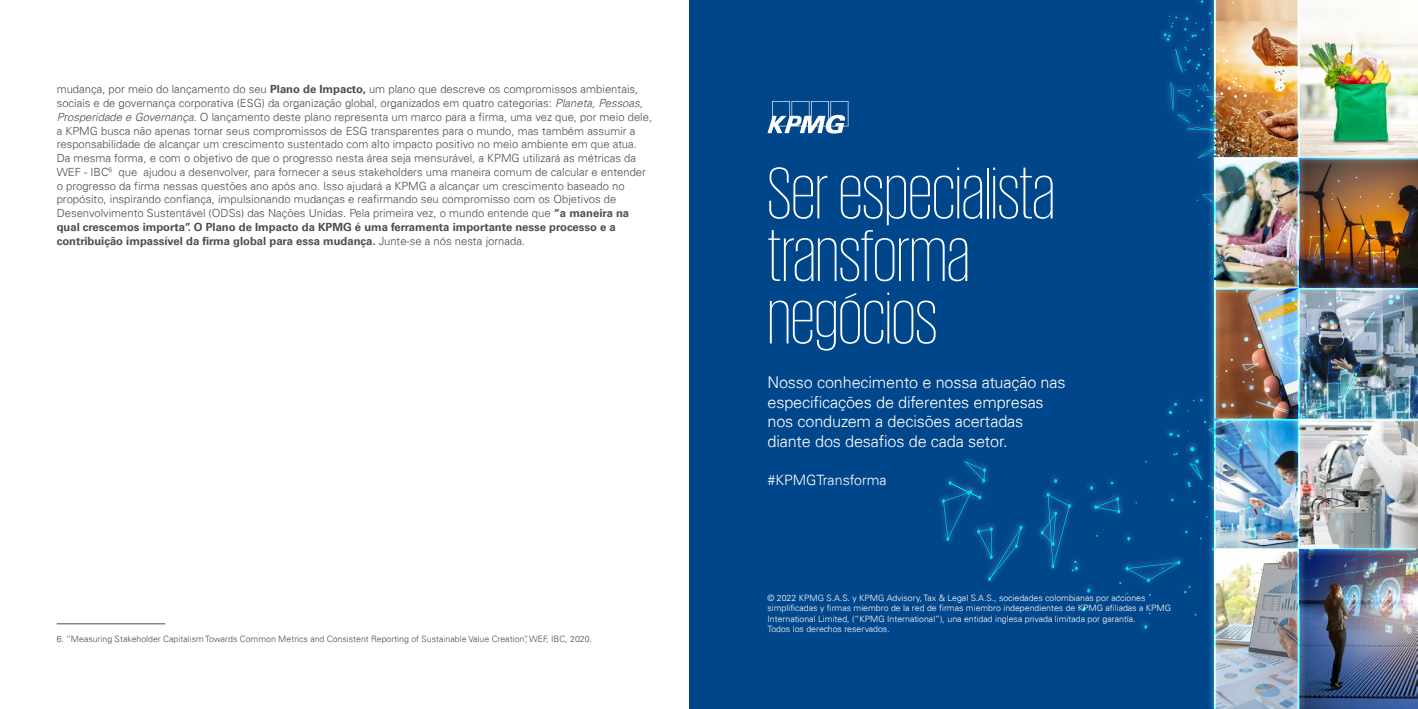
<style>
.page{position:relative;width:1418px;height:709px;background:#fff}
.page>*{position:absolute;margin:0;border:0;box-sizing:border-box;transform-origin:0 0}
.t1{font:200 75px/62.5px "KPMG";color:#fff}
.t2{font:300 16.25px/19.5px "Univers 45";letter-spacing:-.01em;color:#fff}
.t3{font:300 14.25px "Univers 45";color:#fff}
.t4{font:300 11.25px/13.8px "Univers 45";color:#4d4d4f}
.t5{font:700 11.25px/13.8px "Univers 65";color:#4d4d4f}
.t6{font:300 8.75px/10.5px "Univers 45";color:#fff}
.t7{font:300 8.75px "Univers 45";color:#4d4d4f}
.s1{font-family:"Univers 65";font-weight:700}
.s2{font-style:italic}
.s3{font-family:"Univers 45";font-weight:300}
</style>
<div class="page">
<hr style="left:57px;top:623px;width:108px;height:1px;background:#4d4d4f">
<div style="left:689px;top:0;width:728px;height:709px;background:#00468b"></div>
<svg style="left:767px;top:101px;width:81px;height:32px"></svg>
<svg style="left:1054px;top:479px;width:3px;height:4px"></svg>
<svg style="left:1089px;top:486px;width:4px;height:4px"></svg>
<svg style="left:1144px;top:625px;width:3px;height:4px"></svg>
<svg style="left:1127px;top:536px;width:3px;height:5px"></svg>
<svg style="left:1082px;top:607px;width:3px;height:4px"></svg>
<svg style="left:1087px;top:588px;width:3px;height:4px"></svg>
<svg style="left:1094px;top:497px;width:26px;height:16px"></svg>
<svg style="left:1118px;top:560px;width:72px;height:37px"></svg>
<svg style="left:1040px;top:492px;width:37px;height:79px"></svg>
<svg style="left:941px;top:460px;width:81px;height:121px"></svg>
<svg style="left:1163px;top:13px;width:43px;height:490px"></svg>
<div style="left:1206px;top:0;width:211px;height:709px;background:#fff;opacity:.6"></div>
<hr style="left:1213px;top:0;width:2px;height:709px;background:#29abe3">
<hr style="left:1297px;top:0;width:2px;height:709px;background:#29abe3">
<hr style="left:1213px;top:157px;width:204px;height:2px;background:#29abe3">
<hr style="left:1213px;top:287px;width:204px;height:3px;background:#29abe3">
<hr style="left:1213px;top:418px;width:204px;height:3px;background:#29abe3">
<hr style="left:1212px;top:548px;width:204px;height:2px;background:#29abe3">
<p class="t4" style="left:57px;top:82px;width:597px">mudança, por meio do lançamento do seu <span class="s1">Plano de Impacto,</span> um plano que descreve os compromissos ambientais, sociais e de governança corporativa (ESG) da organização global, organizados em quatro categorias: <span class="s2">Planeta, Pessoas, Prosperidade e Governança.</span> O lançamento deste plano representa um marco para a firma, uma vez que, por meio dele, a KPMG busca não apenas tornar seus compromissos de ESG transparentes para o mundo, mas também assumir a responsabilidade de alcançar um crescimento sustentado com alto impacto positivo no meio ambiente em que atua.<br>Da mesma forma, e com o objetivo de que o progresso nesta área seja mensurável, a KPMG utilizará as métricas da WEF - IBC<sup>6</sup> que ajudou a desenvolver, para fornecer a seus stakeholders uma maneira comum de calcular e entender o progresso da firma nessas questões ano após ano. Isso ajudará a KPMG a alcançar um crescimento baseado no propósito, inspirando confiança, impulsionando mudanças e reafirmando seu compromisso com os Objetivos de Desenvolvimento Sustentável (ODSs) das Nações Unidas. Pela primeira vez, o mundo entende que <span class="s1">“a maneira na</span></p>
<p class="t5" style="left:57px;top:220px;width:560px">qual crescemos importa”. O Plano de Impacto da KPMG é uma ferramenta importante nesse processo e a contribuição impassível da firma global para essa mudança. <span class="s3">Junte-se a nós nesta jornada.</span></p>
<p class="t7" style="left:57px;top:633px;width:537px">6. “Measuring Stakeholder Capitalism Towards Common Metrics and Consistent Reporting of Sustainable Value Creation”, WEF, IBC, 2020.</p>
<h1 class="t1" style="left:767px;top:160px;width:289px">Ser especialista transforma negócios</h1>
<h2 class="t2" style="left:767px;top:373px;width:299px">Nosso conhecimento e nossa atuação nas especificações de diferentes empresas nos conduzem a decisões acertadas diante dos desafios de cada setor.</h2>
<p class="t3" style="left:767px;top:471px;width:121px">#KPMGTransforma</p>
<p class="t6" style="left:767px;top:592px;width:405px">© 2022 KPMG S.A.S. y KPMG Advisory, Tax &amp; Legal S.A.S., sociedades colombianas por acciones simplificadas y firmas miembro de la red de firmas miembro independientes de KPMG afiliadas a KPMG International Limited, (“KPMG International”), una entidad inglesa privada limitada por garantía.<br>Todos los derechos reservados.</p>
</div>
